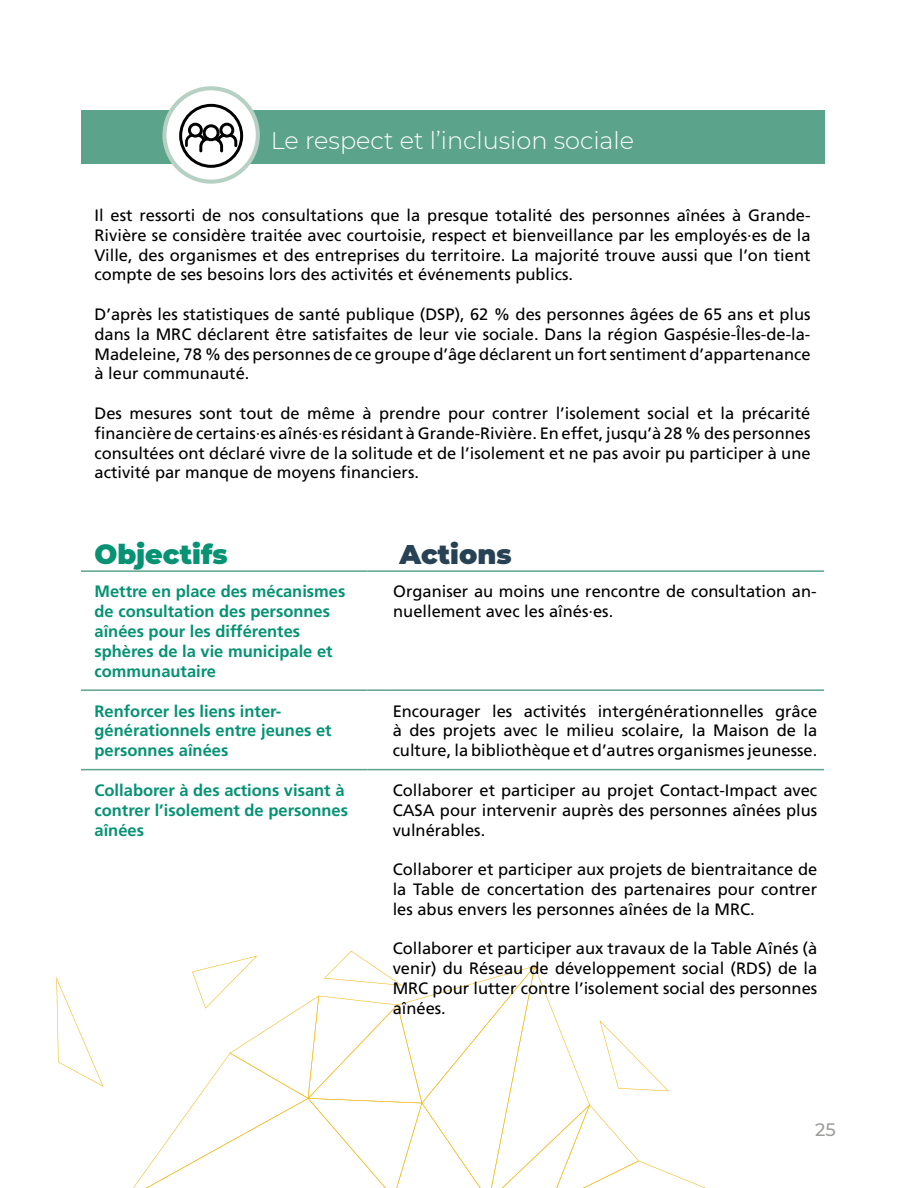
<style>
.page{position:relative;width:918px;height:1188px;background:#fff}
.page>*{position:absolute;margin:0;border:0;box-sizing:border-box;transform-origin:0 0}
.t1{font:900 27px "Montserrat";color:#069273}
.t2{font:900 27px "Montserrat";color:#284255}
.t3{font:300 24px "Montserrat";color:#fff}
.t4{font:500 18px "Montserrat";color:#9d9d9c}
.t5{font:16.5px/19.8px "Frutiger";color:#000;text-align:justify}
.t6{font:700 16.5px/19.8px "Frutiger";color:#069273}
</style>
<div class="page">
<svg style="left:133px;top:951px;width:573px;height:237px"></svg>
<svg style="left:56px;top:977px;width:48px;height:110px"></svg>
<div style="left:81px;top:110px;width:743px;height:54px;background:#5ca38c"></div>
<hr style="left:81px;top:570px;width:287px;height:2px;background:#5ca38c">
<svg style="left:368px;top:570px;width:18px;height:2px"></svg>
<hr style="left:386px;top:570px;width:438px;height:2px;background:#5ca38c">
<hr style="left:81px;top:689px;width:287px;height:2px;background:#5ca38c">
<svg style="left:368px;top:689px;width:18px;height:2px"></svg>
<hr style="left:386px;top:689px;width:438px;height:2px;background:#5ca38c">
<hr style="left:81px;top:769px;width:287px;height:1px;background:#5ca38c">
<svg style="left:368px;top:769px;width:18px;height:1px"></svg>
<hr style="left:386px;top:769px;width:438px;height:1px;background:#5ca38c">
<svg style="left:164px;top:88px;width:94px;height:94px"></svg>
<div style="left:162px;top:86px;width:98px;height:98px;border:4px solid #b7d0c4;border-radius:50%"></div>
<svg style="left:179px;top:104px;width:64px;height:64px;background:#b9b9b9"></svg>
<h2 class="t3" style="left:271px;top:124px;width:365px">Le respect et l’inclusion sociale</h2>
<p class="t5" style="left:94px;top:205px;width:718px">Il est ressorti de nos consultations que la presque totalité des personnes aînées à Grande-Rivière se considère traitée avec courtoisie, respect et bienveillance par les employés·es de la Ville, des organismes et des entreprises du territoire. La majorité trouve aussi que l’on tient compte de ses besoins lors des activités et événements publics.</p>
<p class="t5" style="left:94px;top:304px;width:718px">D’après les statistiques de santé publique (DSP), 62 % des personnes âgées de 65 ans et plus dans la MRC déclarent être satisfaites de leur vie sociale. Dans la région Gaspésie-Îles-de-la-Madeleine, 78 % des personnes de ce groupe d’âge déclarent un fort sentiment d’appartenance à leur communauté.</p>
<p class="t5" style="left:94px;top:403px;width:718px">Des mesures sont tout de même à prendre pour contrer l’isolement social et la précarité financière de certains·es aînés·es résidant à Grande-Rivière. En effet, jusqu’à 28 % des personnes consultées ont déclaré vivre de la solitude et de l’isolement et ne pas avoir pu participer à une activité par manque de moyens financiers.</p>
<h1 class="t1" style="left:94px;top:535px;width:135px">Objectifs</h1>
<h1 class="t2" style="left:399px;top:535px;width:114px">Actions</h1>
<p class="t6" style="left:94px;top:582px;width:252px">Mettre en place des mécanismes de consultation des personnes aînées pour les différentes sphères de la vie municipale et communautaire</p>
<p class="t5" style="left:393px;top:582px;width:425px">Organiser au moins une rencontre de consultation an&shy;nuellement avec les aînés·es.</p>
<p class="t6" style="left:94px;top:701px;width:239px">Renforcer les liens inter&shy;générationnels entre jeunes et personnes aînées</p>
<p class="t5" style="left:393px;top:701px;width:426px">Encourager les activités intergénérationnelles grâce à des projets avec le milieu scolaire, la Maison de la culture, la bibliothèque et d’autres organismes jeunesse.</p>
<p class="t6" style="left:94px;top:780px;width:255px">Collaborer à des actions visant à contrer l’isolement de personnes aînées</p>
<p class="t5" style="left:393px;top:780px;width:426px">Collaborer et participer au projet Contact-Impact avec CASA pour intervenir auprès des personnes aînées plus vulnérables.</p>
<p class="t5" style="left:393px;top:859px;width:426px">Collaborer et participer aux projets de bientraitance de la Table de concertation des partenaires pour contrer les abus envers les personnes aînées de la MRC.</p>
<p class="t5" style="left:393px;top:939px;width:426px">Collaborer et participer aux travaux de la Table Aînés (à venir) du Réseau de développement social (RDS) de la MRC pour lutter contre l’isolement social des personnes aînées.</p>
<p class="t4" style="left:815px;top:1117px;width:22px">25</p>
</div>
